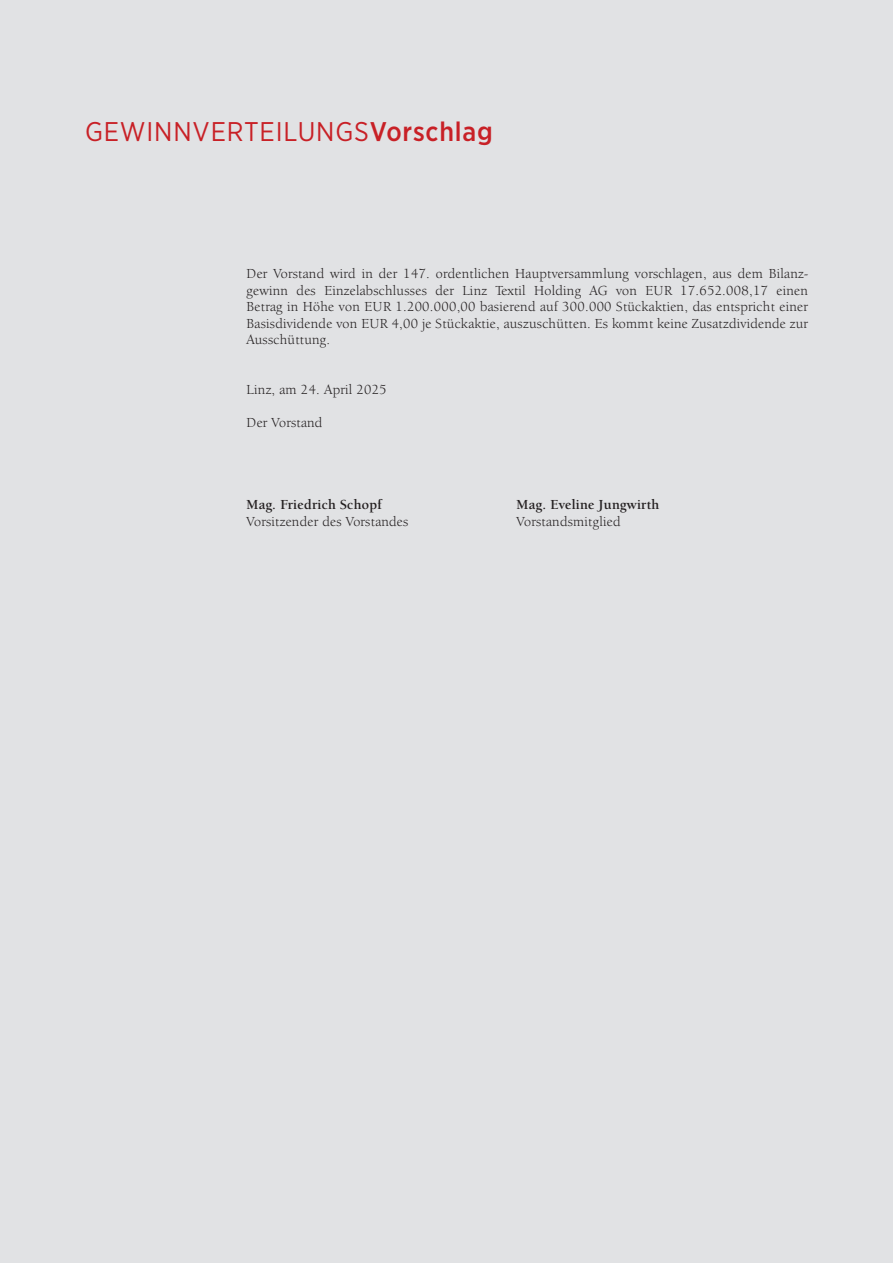
<style>
.page{position:relative;width:893px;height:1263px;background:#e1e2e4}
.page>*{position:absolute;margin:0;border:0;box-sizing:border-box;transform-origin:0 0}
.t1{font:27px "Gotham Narrow";letter-spacing:.03em;color:#c82026}
.t2{font:14.25px/16.5px "Berkeley Oldstyle IT Cby BT";letter-spacing:.02em;color:#231f20;text-align:justify}
.t3{font:700 14.25px "Berkeley Oldstyle IT Cby BT";letter-spacing:.02em;color:#231f20}
.s1{font-weight:500}
</style>
<div class="page">
<h1 class="t1" style="left:85px;top:114px;width:409px">GEWINNVERTEILUNGS<span class="s1">Vorschlag</span></h1>
<p class="t2" style="left:247px;top:265px;width:563px">Der Vorstand wird in der 147. ordentlichen Hauptversammlung vorschlagen, aus dem Bilanz&shy;gewinn des Einzelabschlusses der Linz Textil Holding AG von EUR 17.652.008,17 einen Betrag in Höhe von EUR 1.200.000,00 basierend auf 300.000 Stückaktien, das entspricht einer Basisdividende von EUR 4,00 je Stückaktie, auszuschütten. Es kommt keine Zusatzdividende zur Ausschüttung.</p>
<p class="t2" style="left:247px;top:381px;width:141px">Linz, am 24. April 2025</p>
<p class="t2" style="left:247px;top:414px;width:77px">Der Vorstand</p>
<p class="t3" style="left:247px;top:496px;width:136px">Mag. Friedrich Schopf</p>
<p class="t3" style="left:517px;top:496px;width:144px">Mag. Eveline Jungwirth</p>
<p class="t2" style="left:247px;top:513px;width:163px">Vorsitzender des Vorstandes</p>
<p class="t2" style="left:517px;top:513px;width:105px">Vorstandsmitglied</p>
</div>
